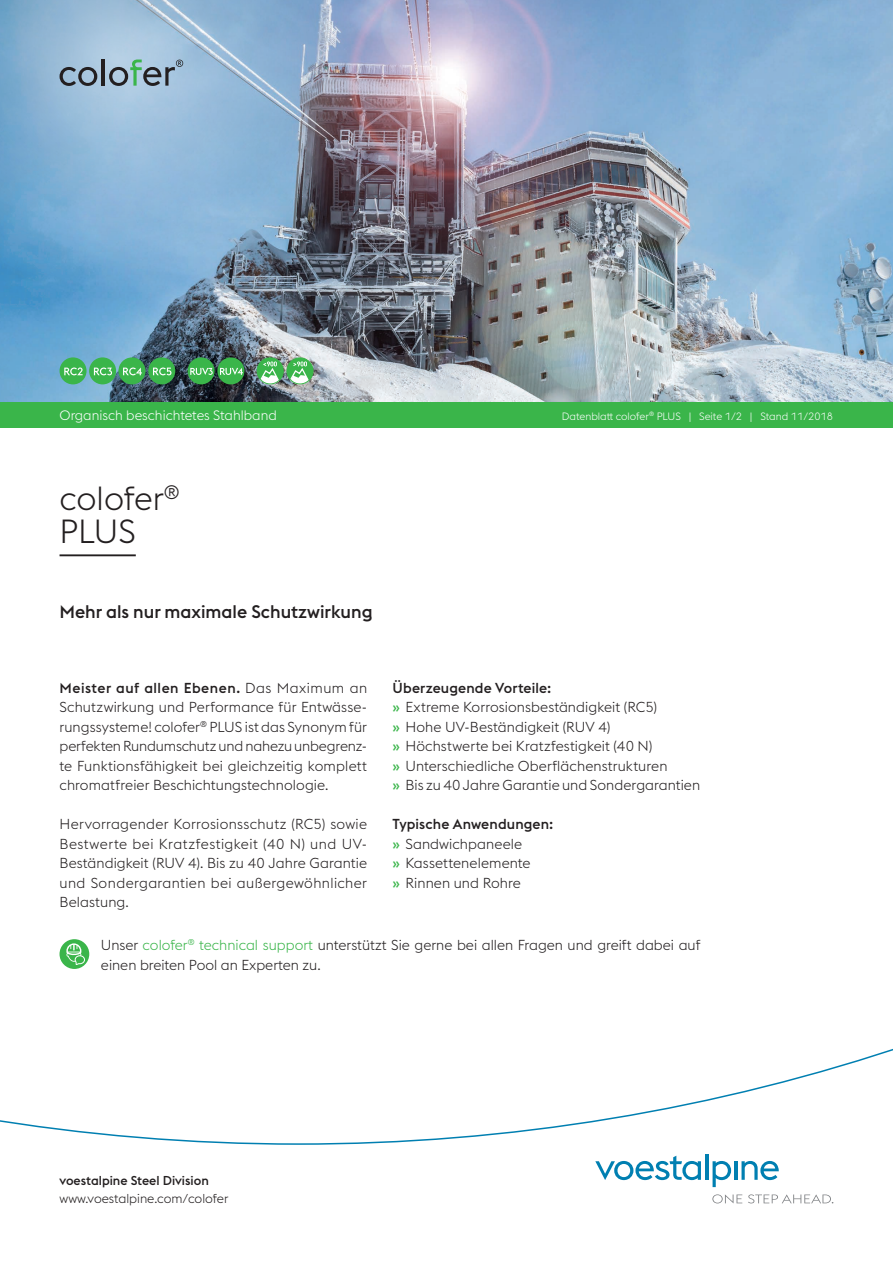
<style>
.page{position:relative;width:893px;height:1263px;background:#fff}
.page>*{position:absolute;margin:0;border:0;box-sizing:border-box;transform-origin:0 0}
.t1{font:300 33px/33px "voestalpine";color:#231f20}
.t2{font:500 18px "voestalpine";color:#231f20}
.t3{font:300 14.25px/19.5px "voestalpine";letter-spacing:.005em;color:#231f20}
.t4{font:300 13.5px "voestalpine";color:#fff}
.t5{font:300 12.75px "voestalpine";color:#231f20}
.t6{font:500 12.75px "voestalpine";color:#231f20}
.t7{font:300 10.5px "voestalpine";color:#fff}
.s1{font-weight:500}
.s2{font-weight:500;color:#3ab54a}
.s3{color:#3ab54a}
</style>
<div class="page">
<img style="left:0;top:0;width:893px;height:402px">
<div style="left:0;top:402px;width:893px;height:25px;background:#3ab54a"></div>
<svg style="left:0;top:1048px;width:893px;height:97px"></svg>
<svg style="left:595px;top:1156px;width:106px;height:24px"></svg>
<hr style="left:705px;top:1154px;width:3px;height:26px;background:#007fb1">
<svg style="left:713px;top:1161px;width:18px;height:26px"></svg>
<hr style="left:734px;top:1161px;width:3px;height:19px;background:#007fb1">
<svg style="left:741px;top:1161px;width:38px;height:19px"></svg>
<svg style="left:712px;top:1194px;width:30px;height:9px"></svg>
<svg style="left:748px;top:1194px;width:85px;height:9px"></svg>
<div style="left:60px;top:357px;width:27px;height:27px;background:#3ab54a;border-radius:50%"></div>
<svg style="left:64px;top:367px;width:19px;height:8px"></svg>
<div style="left:89px;top:357px;width:27px;height:27px;background:#3ab54a;border-radius:50%"></div>
<svg style="left:94px;top:367px;width:18px;height:8px"></svg>
<div style="left:118px;top:357px;width:27px;height:27px;background:#3ab54a;border-radius:50%"></div>
<svg style="left:123px;top:367px;width:19px;height:8px"></svg>
<div style="left:148px;top:357px;width:27px;height:27px;background:#3ab54a;border-radius:50%"></div>
<svg style="left:153px;top:367px;width:18px;height:8px"></svg>
<div style="left:257px;top:358px;width:26px;height:26px;background:#3ab54a;border-radius:50%"></div>
<div style="left:257px;top:357px;width:27px;height:27px;border:1px solid #3ab54a;border-radius:50%"></div>
<svg style="left:0;top:0;width:355px;height:298px;background:#82a6c5"></svg>
<div style="left:287px;top:358px;width:26px;height:26px;background:#3ab54a;border-radius:50%"></div>
<div style="left:286px;top:357px;width:27px;height:27px;border:1px solid #3ab54a;border-radius:50%"></div>
<svg style="left:257px;top:361px;width:56px;height:23px"></svg>
<div style="left:217px;top:357px;width:27px;height:27px;background:#3ab54a;border-radius:50%"></div>
<svg style="left:220px;top:368px;width:23px;height:7px"></svg>
<div style="left:188px;top:357px;width:27px;height:27px;background:#3ab54a;border-radius:50%"></div>
<svg style="left:190px;top:368px;width:23px;height:7px"></svg>
<svg style="left:60px;top:67px;width:37px;height:19px"></svg>
<hr style="left:102px;top:60px;width:3px;height:26px;background:#231f20">
<svg style="left:109px;top:60px;width:74px;height:26px;background:#88a3ad"></svg>
<hr style="left:60px;top:554px;width:76px;height:2px;background:#231f20">
<div style="left:60px;top:939px;width:29px;height:30px;background:#3ab54a;border-radius:50%"></div>
<svg style="left:66px;top:943px;width:19px;height:22px"></svg>
<p class="t4" style="left:60px;top:407px;width:219px">Organisch beschichtetes Stahlband</p>
<p class="t7" style="left:562px;top:410px;width:273px">Datenblatt colofer<sup>®</sup> PLUS | Seite 1/2 | Stand 11/2018</p>
<h1 class="t1" style="left:60px;top:482px;width:122px">colofer<sup>®<br></sup>PLUS</h1>
<p class="t2" style="left:60px;top:601px;width:315px">Mehr als nur maximale Schutzwirkung</p>
<p class="t3" style="left:60px;top:678px;width:309px;text-align:justify"><span class="s1">Meister auf allen Ebenen.</span> Das Maximum an Schutzwirkung und Performance für Entwässe&shy;rungssysteme! colofer<sup>®</sup> PLUS ist das Synonym für perfekten Rundumschutz und nahezu unbegrenz&shy;te Funktionsfähigkeit bei gleichzeitig komplett chromatfreier Beschichtungstechnologie.</p>
<p class="t3" style="left:60px;top:814px;width:309px;text-align:justify">Hervorragender Korrosionsschutz (RC5) sowie Bestwerte bei Kratzfestigkeit (40 N) und UV-Beständigkeit (RUV 4). Bis zu 40 Jahre Garantie und Sondergarantien bei außergewöhnlicher Belastung.</p>
<p class="t3" style="left:393px;top:678px;width:309px"><span class="s1">Überzeugende Vorteile:<br></span><span class="s2">»</span> Extreme Korrosionsbeständigkeit (RC5)<br><span class="s2">»</span> Hohe UV-Beständigkeit (RUV 4)<br><span class="s2">»</span> Höchstwerte bei Kratzfestigkeit (40 N)<br><span class="s2">»</span> Unterschiedliche Oberflächenstrukturen<br><span class="s2">»</span> Bis zu 40 Jahre Garantie und Sondergarantien</p>
<p class="t3" style="left:393px;top:814px;width:162px"><span class="s1">Typische Anwendungen: </span><span class="s2">»</span> Sandwichpaneele<br><span class="s2">»</span> Kassettenelemente<br><span class="s2">»</span> Rinnen und Rohre</p>
<p class="t3" style="left:101px;top:935px;width:601px">Unser <span class="s3">colofer</span><sup>®</sup> <span class="s3">technical support</span> unterstützt Sie gerne bei allen Fragen und greift dabei auf einen breiten Pool an Experten zu.</p>
<p class="t6" style="left:60px;top:1173px;width:151px">voestalpine Steel Division</p>
<p class="t5" style="left:60px;top:1191px;width:170px">www.voestalpine.com/colofer</p>
</div>
